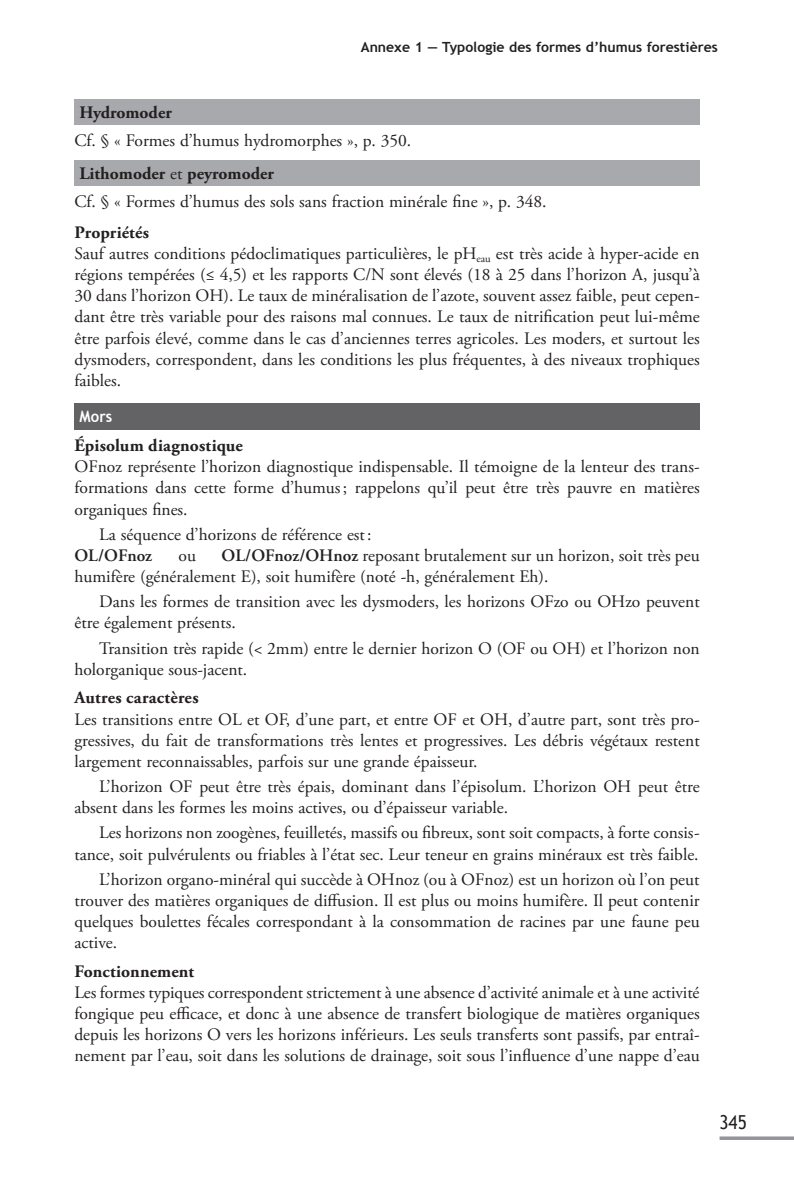
<style>
.page{position:relative;width:794px;height:1191px;background:#fff}
.page>*{position:absolute;margin:0;border:0;box-sizing:border-box;transform-origin:0 0}
.t1{font:19.25px "Trebuchet MS";color:#231f20;scale:.9 1}
.Texte_courant_sans_e{font:17.5px/21.2px "Adobe Garamond Pro";color:#231f20;text-align:justify}
.Texte_courant{font:17.5px/21.2px "Adobe Garamond Pro";color:#231f20}
.Titre_4{font:700 17.5px "Adobe Garamond Pro";letter-spacing:.01em;color:#231f20}
.Texte_courant-2{font:700 17.5px "Adobe Garamond Pro";color:#231f20}
.Texte_courant_sans_e-2{font:600 17.5px "Adobe Garamond Pro";color:#231f20}
.Titre_3{font:700 15.75px "Trebuchet MS";color:#fff;scale:.95 1}
.t2{font:700 14px "Trebuchet MS";color:#231f20}
.s1{font-weight:400}
.s2{font-weight:600}
</style>
<div class="page">
<svg style="left:719px;top:1136px;width:75px;height:4px"></svg>
<div style="left:74px;top:99px;width:625px;height:25px;background:#a8a9ad"></div>
<div style="left:74px;top:160px;width:625px;height:25px;background:#a8a9ad"></div>
<div style="left:74px;top:403px;width:625px;height:27px;background:#636366"></div>
<p class="t2" style="left:361px;top:38px;width:358px">Annexe 1 — Typologie des formes d’humus forestières</p>
<p class="Texte_courant-2" style="left:79px;top:102px;width:94px">Hydromoder</p>
<p class="Texte_courant_sans_e" style="left:74px;top:130px;width:338px">Cf. § « Formes d’humus hydromorphes », p. 350.</p>
<p class="Texte_courant-2" style="left:79px;top:164px;width:196px">Lithomoder <span class="s1">et</span> peyromoder</p>
<p class="Texte_courant_sans_e" style="left:74px;top:191px;width:474px">Cf. § « Formes d’humus des sols sans fraction minérale fine », p. 348.</p>
<p class="Titre_4" style="left:74px;top:222px;width:76px">Propriétés</p>
<p class="Texte_courant_sans_e" style="left:74px;top:243px;width:627px">Sauf autres conditions pédoclimatiques particulières, le pH<sub>eau</sub> est très acide à hyper-acide en régions tempérées (≤ 4,5) et les rapports C/N sont élevés (18 à 25 dans l’horizon A, jusqu’à 30 dans l’horizon OH). Le taux de minéralisation de l’azote, souvent assez faible, peut cepen&shy;dant être très variable pour des raisons mal connues. Le taux de nitrification peut lui-même être parfois élevé, comme dans le cas d’anciennes terres agricoles. Les moders, et surtout les dysmoders, correspondent, dans les conditions les plus fréquentes, à des niveaux trophiques faibles.</p>
<p class="Titre_3" style="left:79px;top:407px;width:36px">Mors</p>
<p class="Titre_4" style="left:74px;top:435px;width:170px">Épisolum diagnostique</p>
<p class="Texte_courant_sans_e" style="left:74px;top:456px;width:627px">OFnoz représente l’horizon diagnostique indispensable. Il témoigne de la lenteur des trans&shy;formations dans cette forme d’humus; rappelons qu’il peut être très pauvre en matières organiques fines.</p>
<p class="Texte_courant" style="left:99px;top:524px;width:274px">La séquence d’horizons de référence est:</p>
<p class="Texte_courant_sans_e-2" style="left:74px;top:545px;width:79px">OL/OFnoz</p>
<p class="Texte_courant_sans_e" style="left:179px;top:545px;width:19px">ou</p>
<p class="Texte_courant_sans_e" style="left:74px;top:545px;width:627px;text-indent:147px"><span class="s2">OL/OFnoz/OHnoz</span> reposant brutalement sur un horizon, soit très peu humifère (généralement E), soit humifère (noté -h, généralement Eh).</p>
<p class="Texte_courant" style="left:74px;top:591px;width:627px;text-indent:25px">Dans les formes de transition avec les dysmoders, les horizons OFzo ou OHzo peuvent être également présents.</p>
<p class="Texte_courant" style="left:74px;top:638px;width:627px;text-indent:25px">Transition très rapide (&lt; 2mm) entre le dernier horizon O (OF ou OH) et l’horizon non holorganique sous-jacent.</p>
<p class="Titre_4" style="left:74px;top:687px;width:126px">Autres caractères</p>
<p class="Texte_courant_sans_e" style="left:74px;top:709px;width:627px">Les transitions entre OL et OF, d’une part, et entre OF et OH, d’autre part, sont très pro&shy;gressives, du fait de transformations très lentes et progressives. Les débris végétaux restent largement reconnaissables, parfois sur une grande épaisseur.</p>
<p class="Texte_courant" style="left:74px;top:776px;width:626px;text-indent:25px">L’horizon OF peut être très épais, dominant dans l’épisolum. L’horizon OH peut être absent dans les formes les moins actives, ou d’épaisseur variable.</p>
<p class="Texte_courant" style="left:74px;top:823px;width:627px;text-align:right">Les horizons non zoogènes, feuilletés, massifs ou fibreux, sont soit compacts, à forte consis&shy;tance, soit pulvérulents ou friables à l’état sec. Leur teneur en grains minéraux est très faible.</p>
<p class="Texte_courant" style="left:74px;top:869px;width:627px;text-align:justify;text-indent:25px">L’horizon organo-minéral qui succède à OHnoz (ou à OFnoz) est un horizon où l’on peut trouver des matières organiques de diffusion. Il est plus ou moins humifère. Il peut contenir quelques boulettes fécales correspondant à la consommation de racines par une faune peu active.</p>
<p class="Titre_4" style="left:74px;top:961px;width:121px">Fonctionnement</p>
<p class="Texte_courant_sans_e" style="left:74px;top:982px;width:627px">Les formes typiques correspondent strictement à une absence d’activité animale et à une activité fongique peu efficace, et donc à une absence de transfert biologique de matières organiques depuis les horizons O vers les horizons inférieurs. Les seuls transferts sont passifs, par entraî&shy;nement par l’eau, soit dans les solutions de drainage, soit sous l’influence d’une nappe d’eau</p>
<p class="t1" style="left:719px;top:1110px;width:32px">345</p>
</div>
